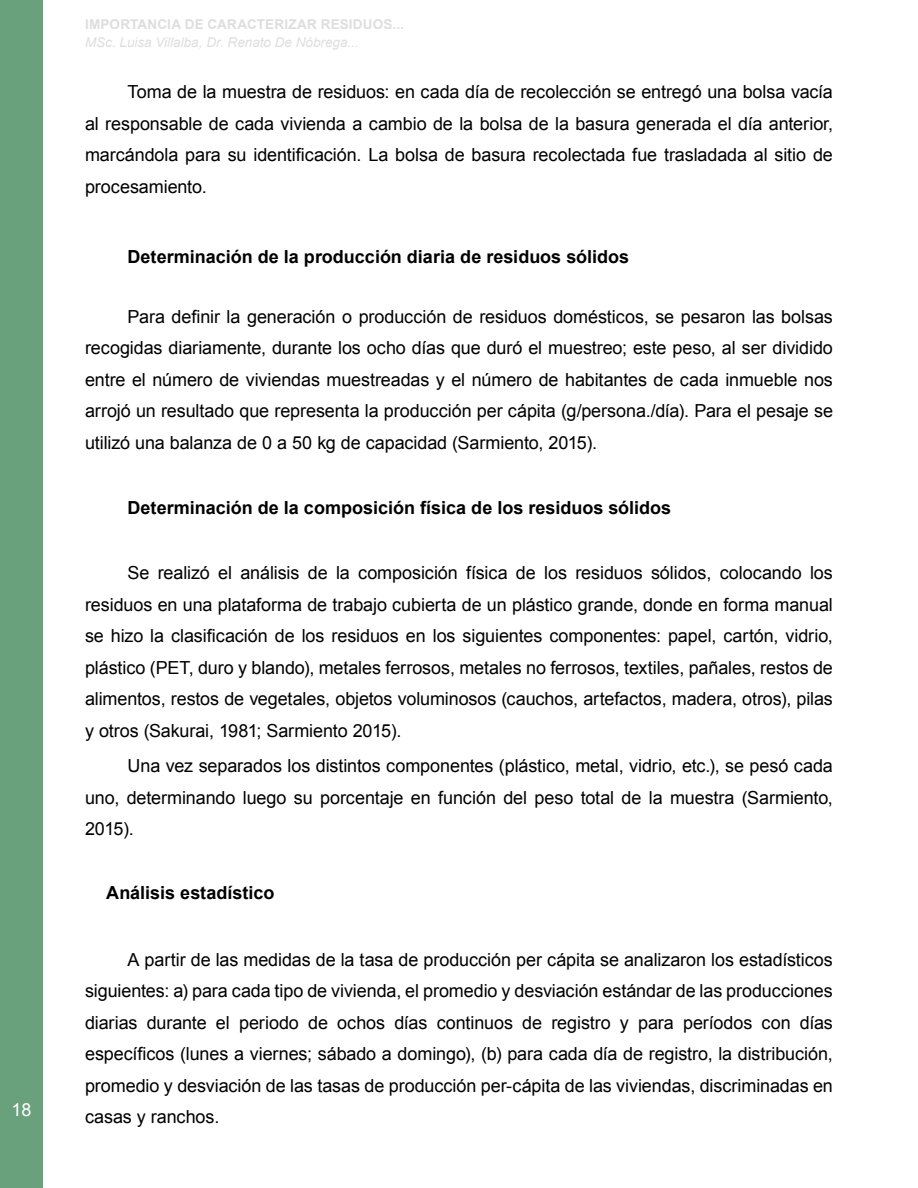
<style>
.page{position:relative;width:918px;height:1188px;background:#fff}
.page>*{position:absolute;margin:0;border:0;box-sizing:border-box;transform-origin:0 0}
.t1{font:18px/31.5px "Arial";letter-spacing:-.005em;color:#000;text-align:justify}
.t2{font:700 18px "Arial";color:#000}
.t3{font:18px "Arial";color:#fff}
.t4{font:italic 13.5px "Arial";color:#dadada}
.t5{font:700 13.5px "Arial";letter-spacing:.015em;color:#dadada}
</style>
<div class="page">
<div style="left:0;top:0;width:43px;height:1188px;background:#69a17d"></div>
<p class="t3" style="left:11px;top:1097px;width:22px">18</p>
<p class="t5" style="left:85px;top:14px;width:320px">IMPORTANCIA DE CARACTERIZAR RESIDUOS...</p>
<p class="t4" style="left:85px;top:34px;width:275px">MSc. Luisa Villalba, Dr. Renato De Nóbrega...</p>
<p class="t1" style="left:85px;top:76px;width:750px;text-indent:43px">Toma de la muestra de residuos: en cada día de recolección se entregó una bolsa vacía al responsable de cada vivienda a cambio de la bolsa de la basura generada el día anterior, marcándola para su identificación. La bolsa de basura recolectada fue trasladada al sitio de procesamiento.</p>
<p class="t2" style="left:128px;top:244px;width:503px">Determinación de la producción diaria de residuos sólidos</p>
<p class="t1" style="left:85px;top:301px;width:749px;text-indent:43px">Para definir la generación o producción de residuos domésticos, se pesaron las bolsas recogidas diariamente, durante los ocho días que duró el muestreo; este peso, al ser dividido entre el número de viviendas muestreadas y el número de habitantes de cada inmueble nos arrojó un resultado que representa la producción per cápita (g/persona./día). Para el pesaje se utilizó una balanza de 0 a 50 kg de capacidad (Sarmiento, 2015).</p>
<p class="t2" style="left:128px;top:495px;width:545px">Determinación de la composición física de los residuos sólidos</p>
<p class="t1" style="left:85px;top:557px;width:749px;text-indent:43px">Se realizó el análisis de la composición física de los residuos sólidos, colocando los residuos en una plataforma de trabajo cubierta de un plástico grande, donde en forma manual se hizo la clasificación de los residuos en los siguientes componentes: papel, cartón, vidrio, plástico (PET, duro y blando), metales ferrosos, metales no ferrosos, textiles, pañales, restos de alimentos, restos de vegetales, objetos voluminosos (cauchos, artefactos, madera, otros), pilas y otros (Sakurai, 1981; Sarmiento 2015).</p>
<p class="t1" style="left:85px;top:750px;width:749px;text-indent:43px">Una vez separados los distintos componentes (plástico, metal, vidrio, etc.), se pesó cada uno, determinando luego su porcentaje en función del peso total de la muestra (Sarmiento, 2015).</p>
<p class="t2" style="left:106px;top:880px;width:170px">Análisis estadístico</p>
<p class="t1" style="left:85px;top:943px;width:749px;text-indent:43px">A partir de las medidas de la tasa de producción per cápita se analizaron los estadísticos siguientes: a) para cada tipo de vivienda, el promedio y desviación estándar de las producciones diarias durante el periodo de ochos días continuos de registro y para períodos con días específicos (lunes a viernes; sábado a domingo), (b) para cada día de registro, la distribución, promedio y desviación de las tasas de producción per-cápita de las viviendas, discriminadas en casas y ranchos.</p>
</div>
